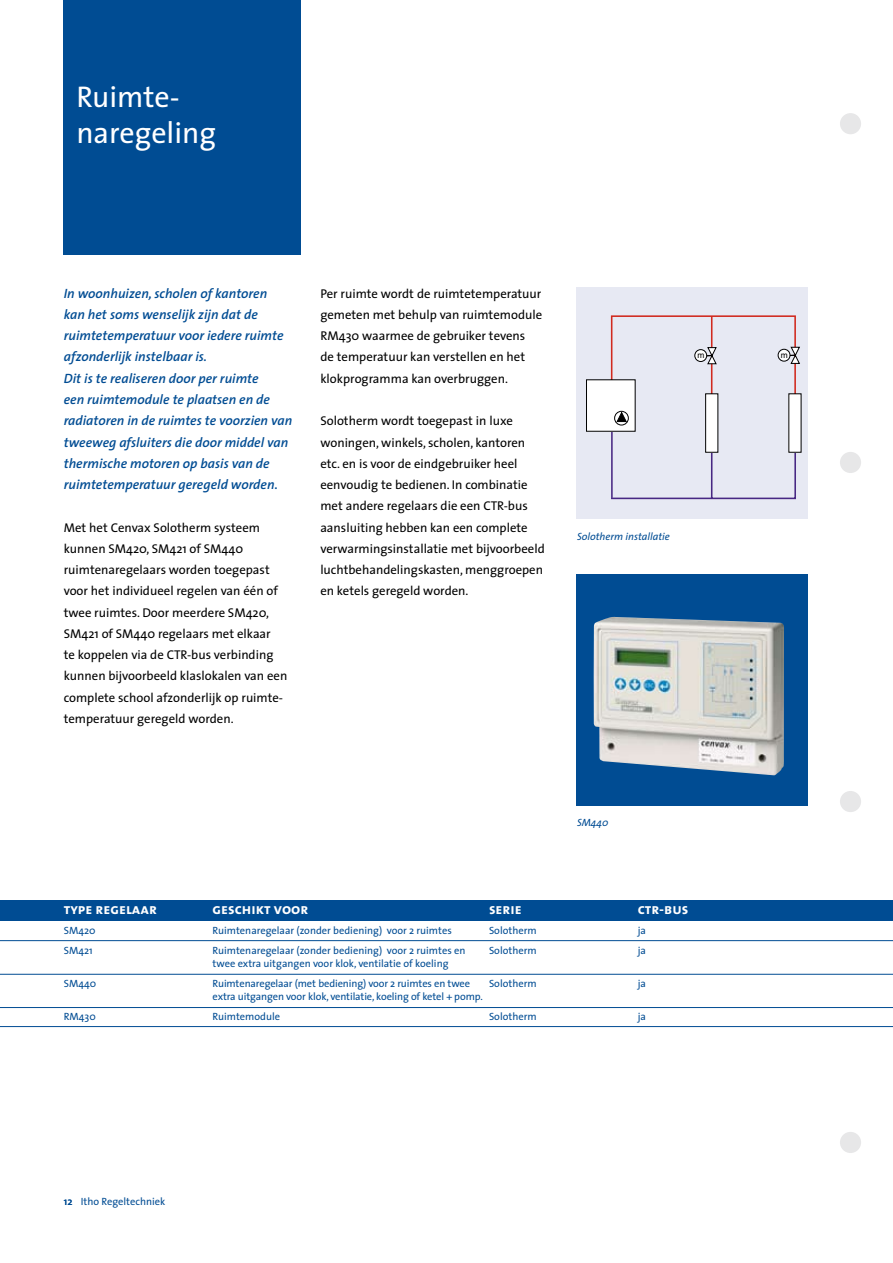
<style>
.page{position:relative;width:893px;height:1263px;background:#fff}
.page>*{position:absolute;margin:0;border:0;box-sizing:border-box;transform-origin:0 0}
.t1{font:30px/36px "The Sans";color:#fff}
.t2{font:15px "The Sans Bold Caps";color:#fff}
.t3{font:italic 600 13.5px/21.3px "The Sans";color:#004c93}
.t4{font:12.75px/21.3px "The Sans";color:#000}
.t5{font:10.5px/13.5px "The Sans";color:#004c93}
.t6{font:italic 10.5px "The Sans";color:#004c93}
.t7{font:8.4px "Helvetica";color:#000}
</style>
<div class="page">
<div style="left:64px;top:0;width:237px;height:255px;background:#004c93"></div>
<div style="left:840px;top:113px;width:21px;height:21px;background:#e7e7e8;border-radius:50%"></div>
<div style="left:840px;top:452px;width:21px;height:21px;background:#e7e7e8;border-radius:50%"></div>
<div style="left:840px;top:791px;width:21px;height:21px;background:#e7e7e8;border-radius:50%"></div>
<div style="left:840px;top:1132px;width:21px;height:21px;background:#e7e7e8;border-radius:50%"></div>
<div style="left:0;top:900px;width:893px;height:21px;background:#004c93"></div>
<hr style="left:0;top:940px;width:893px;height:1px;background:#004c93">
<div style="left:577px;top:574px;width:231px;height:231px;background:#004c93"></div>
<img style="left:594px;top:616px;width:190px;height:160px">
<div style="left:577px;top:287px;width:231px;height:231px;background:#e7e9f3"></div>
<div style="left:586px;top:380px;width:49px;height:51px;background:#fff"></div>
<div style="left:586px;top:379px;width:50px;height:53px;border:1px solid #000"></div>
<svg style="left:610px;top:315px;width:190px;height:184px"></svg>
<div style="left:695px;top:350px;width:12px;height:11px;background:#fff;border-radius:50%"></div>
<div style="left:694px;top:349px;width:13px;height:13px;border:1px solid #000;border-radius:50%"></div>
<hr style="left:0;top:974px;width:893px;height:1px;background:#004c93">
<hr style="left:0;top:1007px;width:893px;height:1px;background:#004c93">
<hr style="left:0;top:1026px;width:893px;height:1px;background:#004c93">
<h1 class="t1" style="left:76px;top:78px;width:141px">Ruimte&shy;naregeling</h1>
<p class="t3" style="left:64px;top:282px;width:230px">In woonhuizen, scholen of kantoren<br>kan het soms wenselijk zijn dat de ruimtetemperatuur voor iedere ruimte afzonderlijk instelbaar is.<br>Dit is te realiseren door per ruimte<br>een ruimtemodule te plaatsen en de radiatoren in de ruimtes te voorzien van tweeweg afsluiters die door middel van thermische motoren op basis van de ruimtetemperatuur geregeld worden.</p>
<p class="t4" style="left:64px;top:516px;width:225px">Met het Cenvax Solotherm systeem kunnen SM420, SM421 of SM440 ruimtenaregelaars worden toegepast voor het individueel regelen van één of twee ruimtes. Door meerdere SM420, SM421 of SM440 regelaars met elkaar<br>te koppelen via de CTR-bus verbinding kunnen bijvoorbeeld klaslokalen van een complete school afzonderlijk op ruimte&shy;temperatuur geregeld worden.</p>
<p class="t4" style="left:320px;top:282px;width:223px">Per ruimte wordt de ruimtetemperatuur gemeten met behulp van ruimtemodule RM430 waarmee de gebruiker tevens<br>de temperatuur kan verstellen en het klokprogramma kan overbruggen.</p>
<p class="t4" style="left:320px;top:410px;width:226px">Solotherm wordt toegepast in luxe woningen, winkels, scholen, kantoren etc. en is voor de eindgebruiker heel eenvoudig te bedienen. In combinatie met andere regelaars die een CTR-bus aansluiting hebben kan een complete verwarmingsinstallatie met bijvoorbeeld luchtbehandelingskasten, menggroepen en ketels geregeld worden.</p>
<p class="t7" style="left:697px;top:348px;width:8px">m</p>
<p class="t7" style="left:781px;top:347px;width:8px">m</p>
<p class="t6" style="left:577px;top:528px;width:94px">Solotherm installatie</p>
<p class="t6" style="left:577px;top:814px;width:33px">SM440</p>
<p class="t2" style="left:64px;top:897px;width:95px">type regelaar</p>
<p class="t2" style="left:213px;top:897px;width:97px">geschikt voor</p>
<p class="t2" style="left:489px;top:897px;width:34px">serie</p>
<p class="t2" style="left:638px;top:897px;width:52px">ctr-bus</p>
<p class="t5" style="left:64px;top:923px;width:33px">SM420</p>
<p class="t5" style="left:213px;top:923px;width:241px">Ruimtenaregelaar (zonder bediening) voor 2 ruimtes</p>
<p class="t5" style="left:489px;top:923px;width:49px">Solotherm</p>
<p class="t5" style="left:638px;top:923px;width:10px">ja</p>
<p class="t5" style="left:64px;top:943px;width:20px">SM421</p>
<p class="t5" style="left:213px;top:943px;width:254px">Ruimtenaregelaar (zonder bediening) voor 2 ruimtes en twee extra uitgangen voor klok, ventilatie of koeling</p>
<p class="t5" style="left:489px;top:943px;width:49px">Solotherm</p>
<p class="t5" style="left:638px;top:943px;width:10px">ja</p>
<p class="t5" style="left:64px;top:976px;width:34px">SM440</p>
<p class="t5" style="left:213px;top:976px;width:272px">Ruimtenaregelaar (met bediening) voor 2 ruimtes en twee extra uitgangen voor klok, ventilatie, koeling of ketel + pomp.</p>
<p class="t5" style="left:489px;top:976px;width:49px">Solotherm</p>
<p class="t5" style="left:638px;top:976px;width:10px">ja</p>
<p class="t5" style="left:64px;top:1009px;width:34px">RM43 0</p>
<p class="t5" style="left:213px;top:1009px;width:69px">Ruimtemodule</p>
<p class="t5" style="left:489px;top:1009px;width:49px">Solotherm</p>
<p class="t5" style="left:638px;top:1009px;width:10px">ja</p>
<p class="t5" style="left:64px;top:1194px;width:103px">12 Itho Regeltechniek</p>
</div>
